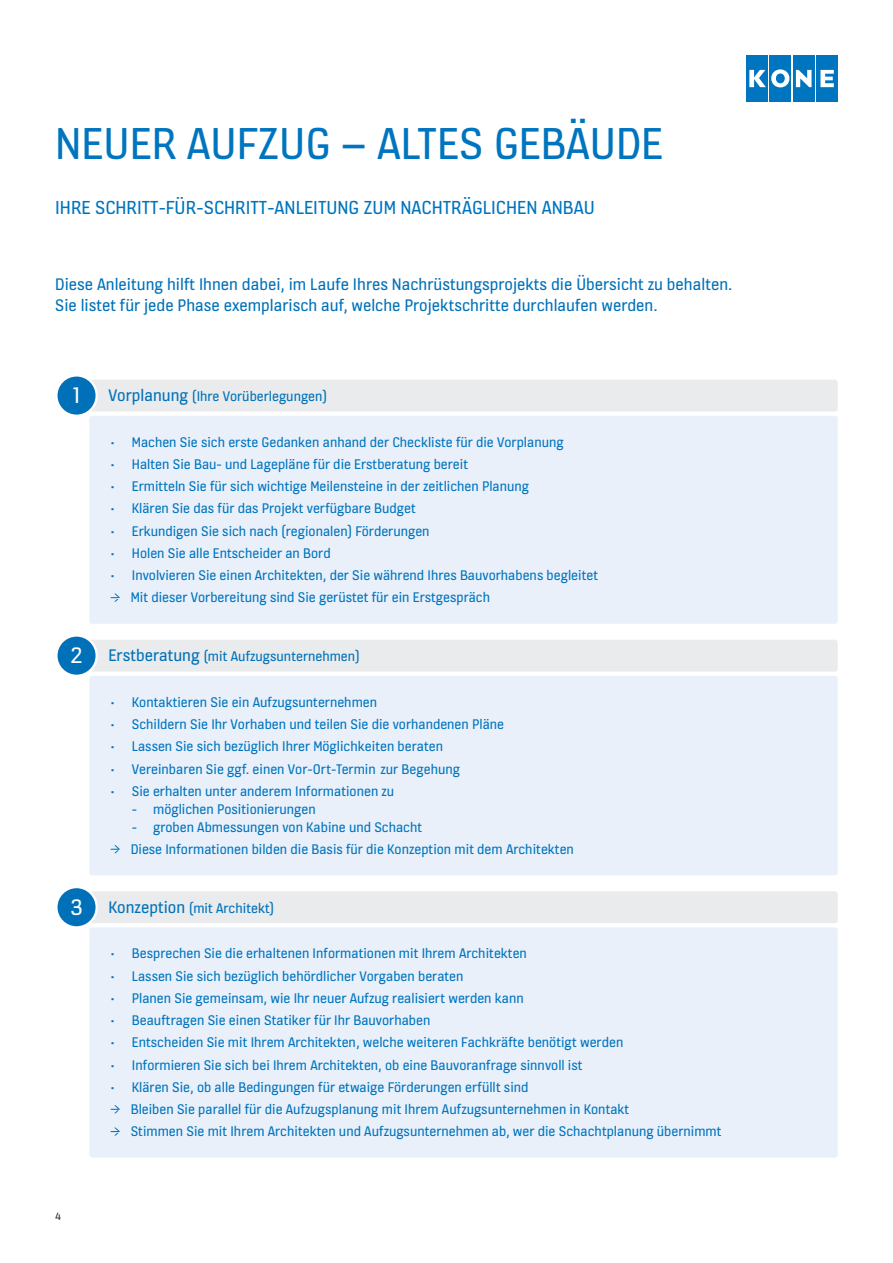
<style>
.page{position:relative;width:893px;height:1263px;background:#fff}
.page>*{position:absolute;margin:0;border:0;box-sizing:border-box;transform-origin:0 0}
.t1{font:48px "KONE Information";color:#0075bf}
.t2{font:20.25px "KONE Information";color:#0075bf}
.t3{font:18px/21px "KONE Information";color:#0071b9}
.t4{font:15px/22.2px "KONE Information";color:#0075bf}
.t5{font:15px "KONE Information";color:#0071b9}
.t6{font:11.25px "KONE Information";color:#262e33}
.s1{font-size:24px;color:#fff}
.s2{font-size:18px}
</style>
<div class="page">
<div style="left:746px;top:55px;width:22px;height:47px;background:#0075bf"></div>
<div style="left:793px;top:55px;width:21px;height:47px;background:#0075bf"></div>
<svg style="left:796px;top:70px;width:15px;height:17px"></svg>
<div style="left:770px;top:55px;width:21px;height:47px;background:#0075bf"></div>
<svg style="left:749px;top:69px;width:40px;height:18px"></svg>
<div style="left:816px;top:55px;width:22px;height:47px;background:#0075bf"></div>
<svg style="left:820px;top:70px;width:14px;height:17px"></svg>
<div style="left:89px;top:380px;width:749px;height:31px;background:#e9ebec;border-radius:3px"></div>
<div style="left:56px;top:375px;width:41px;height:41px;background:#0071b9;border-radius:50%"></div>
<div style="left:55px;top:374px;width:43px;height:43px;border:2px solid #fff;border-radius:50%"></div>
<div style="left:89px;top:416px;width:749px;height:208px;background:#eaf0fa;border-radius:3px"></div>
<svg style="left:111px;top:593px;width:9px;height:9px"></svg>
<div style="left:89px;top:891px;width:749px;height:32px;background:#e9ebec;border-radius:3px"></div>
<div style="left:56px;top:887px;width:41px;height:40px;background:#0071b9;border-radius:50%"></div>
<div style="left:55px;top:886px;width:43px;height:42px;border:2px solid #fff;border-radius:50%"></div>
<div style="left:89px;top:927px;width:749px;height:231px;background:#eaf0fa;border-radius:3px"></div>
<svg style="left:111px;top:1105px;width:9px;height:8px"></svg>
<svg style="left:111px;top:1127px;width:9px;height:9px"></svg>
<div style="left:89px;top:640px;width:749px;height:32px;background:#e9ebec;border-radius:3px"></div>
<div style="left:56px;top:635px;width:41px;height:41px;background:#0071b9;border-radius:50%"></div>
<div style="left:55px;top:634px;width:43px;height:43px;border:2px solid #fff;border-radius:50%"></div>
<div style="left:89px;top:676px;width:749px;height:199px;background:#eaf0fa;border-radius:3px"></div>
<svg style="left:111px;top:845px;width:9px;height:8px"></svg>
<h1 class="t1" style="left:55px;top:111px;width:609px">NEUER AUFZUG – ALTES GEBÄUDE</h1>
<h2 class="t2" style="left:55px;top:194px;width:541px">IHRE SCHRITT-FÜR-SCHRITT-ANLEITUNG ZUM NACHTRÄGLICHEN ANBAU</h2>
<p class="t3" style="left:55px;top:272px;width:679px">Diese Anleitung hilft Ihnen dabei, im Laufe Ihres Nachrüstungsprojekts die Übersicht zu behalten.<br>Sie listet für jede Phase exemplarisch auf, welche Projektschritte durchlaufen werden.</p>
<p class="t5" style="left:72px;top:387px;width:256px"><span class="s1">1</span> <span class="s2">Vorplanung</span> (Ihre Vorüberlegungen)</p>
<p class="t4" style="left:111px;top:430px;width:455px">• Machen Sie sich erste Gedanken anhand der Checkliste für die Vorplanung</p>
<p class="t4" style="left:111px;top:452px;width:359px">• Halten Sie Bau- und Lagepläne für die Erstberatung bereit</p>
<p class="t4" style="left:111px;top:475px;width:420px">• Ermitteln Sie für sich wichtige Meilensteine in der zeitlichen Planung</p>
<p class="t4" style="left:111px;top:497px;width:307px">• Klären Sie das für das Projekt verfügbare Budget</p>
<p class="t4" style="left:111px;top:519px;width:321px">• Erkundigen Sie sich nach (regionalen) Förderungen</p>
<p class="t4" style="left:111px;top:541px;width:222px">• Holen Sie alle Entscheider an Bord</p>
<p class="t4" style="left:131px;top:564px;width:469px;text-indent:-20px">• Involvieren Sie einen Architekten, der Sie während Ihres Bauvorhabens begleitet<br>Mit dieser Vorbereitung sind Sie gerüstet für ein Erstgespräch</p>
<p class="t5" style="left:71px;top:647px;width:291px"><span class="s1">2</span> <span class="s2">Erstberatung</span> (mit Aufzugsunternehmen)</p>
<p class="t4" style="left:111px;top:690px;width:268px">• Kontaktieren Sie ein Aufzugsunternehmen</p>
<p class="t4" style="left:111px;top:712px;width:395px">• Schildern Sie Ihr Vorhaben und teilen Sie die vorhandenen Pläne</p>
<p class="t4" style="left:111px;top:735px;width:334px">• Lassen Sie sich bezüglich Ihrer Möglichkeiten beraten</p>
<p class="t4" style="left:111px;top:757px;width:351px">• Vereinbaren Sie ggf. einen Vor-Ort-Termin zur Begehung</p>
<p class="t4" style="left:111px;top:779px;width:285px">• Sie erhalten unter anderem Informationen zu</p>
<p class="t4" style="left:132px;top:797px;width:186px">- möglichen Positionierungen</p>
<p class="t4" style="left:131px;top:815px;width:445px">- groben Abmessungen von Kabine und Schacht<br>Diese Informationen bilden die Basis für die Konzeption mit dem Architekten</p>
<p class="t5" style="left:70px;top:898px;width:205px"><span class="s1">3</span> <span class="s2">Konzeption</span> (mit Architekt)</p>
<p class="t4" style="left:111px;top:942px;width:418px">• Besprechen Sie die erhaltenen Informationen mit Ihrem Architekten</p>
<p class="t4" style="left:111px;top:964px;width:354px">• Lassen Sie sich bezüglich behördlicher Vorgaben beraten</p>
<p class="t4" style="left:111px;top:986px;width:415px">• Planen Sie gemeinsam, wie Ihr neuer Aufzug realisiert werden kann</p>
<p class="t4" style="left:111px;top:1008px;width:321px">• Beauftragen Sie einen Statiker für Ihr Bauvorhaben</p>
<p class="t4" style="left:111px;top:1031px;width:514px">• Entscheiden Sie mit Ihrem Architekten, welche weiteren Fachkräfte benötigt werden</p>
<p class="t4" style="left:111px;top:1053px;width:473px">• Informieren Sie sich bei Ihrem Architekten, ob eine Bauvoranfrage sinnvoll ist</p>
<p class="t4" style="left:131px;top:1075px;width:592px;text-indent:-20px">• Klären Sie, ob alle Bedingungen für etwaige Förderungen erfüllt sind<br>Bleiben Sie parallel für die Aufzugsplanung mit Ihrem Aufzugsunternehmen in Kontakt<br>Stimmen Sie mit Ihrem Architekten und Aufzugsunternehmen ab, wer die Schachtplanung übernimmt</p>
<p class="t6" style="left:55px;top:1209px;width:7px">4</p>
</div>
